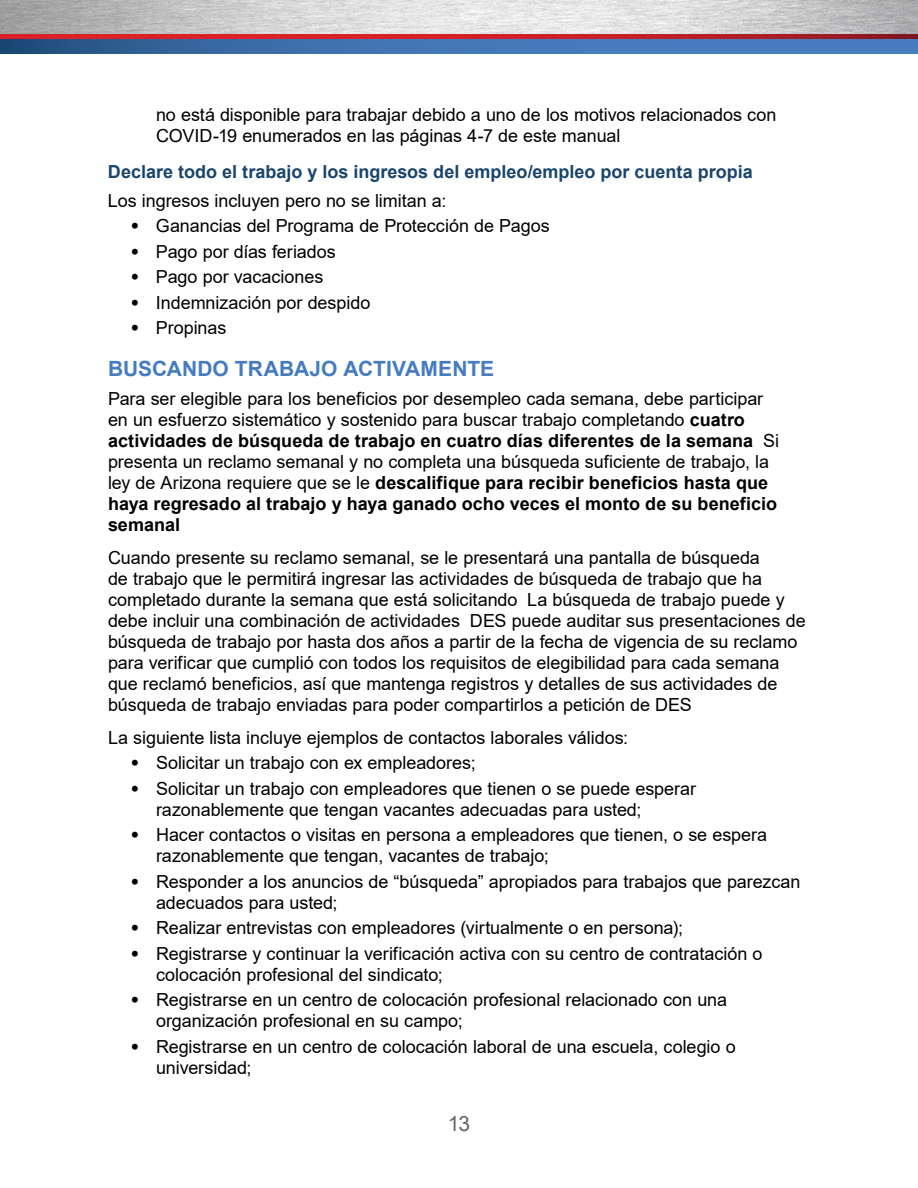
<style>
.page{position:relative;width:918px;height:1188px;background:#fff}
.page>*{position:absolute;margin:0;border:0;box-sizing:border-box;transform-origin:0 0}
.t1{font:700 21px "Arial";color:#467cbf}
.t2{font:21px "Arial";color:#636466}
.t3{font:18px/21px "Arial";letter-spacing:-.005em;color:#000}
.t4{font:700 18px "Arial";color:#19456d}
.s1{font-weight:900}
.s2{font-weight:700}
</style>
<div class="page">
<svg style="left:0;top:38px;width:918px;height:15px;background:#466ba4"></svg>
<svg style="left:0;top:34px;width:918px;height:4px;background:#c61f26"></svg>
<img style="left:0;top:0;width:918px;height:34px">
<p class="t3" style="left:156px;top:104px;width:622px">no está disponible para trabajar debido a uno de los motivos relacionados con<br>COVID-19 enumerados en las páginas 4-7 de este manual</p>
<p class="t4" style="left:108px;top:159px;width:646px">Declare todo el trabajo y los ingresos del empleo/empleo por cuenta propia</p>
<p class="t3" style="left:108px;top:190px;width:340px">Los ingresos incluyen pero no se limitan a:</p>
<p class="t3" style="left:130px;top:215px;width:421px"><span class="s1">•</span> Ganancias del Programa de Protección de Pagos</p>
<p class="t3" style="left:130px;top:241px;width:207px"><span class="s1">•</span> Pago por días feriados</p>
<p class="t3" style="left:130px;top:266px;width:195px"><span class="s1">•</span> Pago por vacaciones</p>
<p class="t3" style="left:130px;top:292px;width:241px"><span class="s1">•</span> Indemnización por despido</p>
<p class="t3" style="left:130px;top:317px;width:97px"><span class="s1">•</span> Propinas</p>
<p class="t1" style="left:108px;top:354px;width:388px">BUSCANDO TRABAJO ACTIVAMENTE</p>
<p class="t3" style="left:108px;top:388px;width:673px">Para ser elegible para los beneficios por desempleo cada semana, debe participar en un esfuerzo sistemático y sostenido para buscar trabajo completando <span class="s2">cuatro actividades de búsqueda de trabajo en cuatro días diferentes de la semana</span> Si presenta un reclamo semanal y no completa una búsqueda suficiente de trabajo, la ley de Arizona requiere que se le <span class="s2">descalifique para recibir beneficios hasta que haya regresado al trabajo y haya ganado ocho veces el monto de su beneficio semanal</span></p>
<p class="t3" style="left:108px;top:547px;width:699px">Cuando presente su reclamo semanal, se le presentará una pantalla de búsqueda<br>de trabajo que le permitirá ingresar las actividades de búsqueda de trabajo que ha completado durante la semana que está solicitando La búsqueda de trabajo puede y debe incluir una combinación de actividades DES puede auditar sus presentaciones de búsqueda de trabajo por hasta dos años a partir de la fecha de vigencia de su reclamo para verificar que cumplió con todos los requisitos de elegibilidad para cada semana que reclamó beneficios, así que mantenga registros y detalles de sus actividades de búsqueda de trabajo enviadas para poder compartirlos a petición de DES</p>
<p class="t3" style="left:108px;top:727px;width:522px">La siguiente lista incluye ejemplos de contactos laborales válidos:</p>
<p class="t3" style="left:130px;top:752px;width:347px"><span class="s1">•</span> Solicitar un trabajo con ex empleadores;</p>
<p class="t3" style="left:156px;top:778px;width:542px;text-indent:-26px"><span class="s1">•</span> Solicitar un trabajo con empleadores que tienen o se puede esperar razonablemente que tengan vacantes adecuadas para usted;</p>
<p class="t3" style="left:156px;top:824px;width:613px;text-indent:-26px"><span class="s1">•</span> Hacer contactos o visitas en persona a empleadores que tienen, o se espera razonablemente que tengan, vacantes de trabajo;</p>
<p class="t3" style="left:156px;top:871px;width:646px;text-indent:-26px"><span class="s1">•</span> Responder a los anuncios de “búsqueda” apropiados para trabajos que parezcan adecuados para usted;</p>
<p class="t3" style="left:131px;top:917px;width:554px"><span class="s1">•</span> Realizar entrevistas con empleadores (virtualmente o en persona);</p>
<p class="t3" style="left:156px;top:943px;width:608px;text-indent:-26px"><span class="s1">•</span> Registrarse y continuar la verificación activa con su centro de contratación o colocación profesional del sindicato;</p>
<p class="t3" style="left:156px;top:989px;width:573px;text-indent:-26px"><span class="s1">•</span> Registrarse en un centro de colocación profesional relacionado con una organización profesional en su campo;</p>
<p class="t3" style="left:156px;top:1036px;width:581px;text-indent:-26px"><span class="s1">•</span> Registrarse en un centro de colocación laboral de una escuela, colegio o universidad;</p>
<p class="t2" style="left:448px;top:1109px;width:24px">13</p>
</div>
